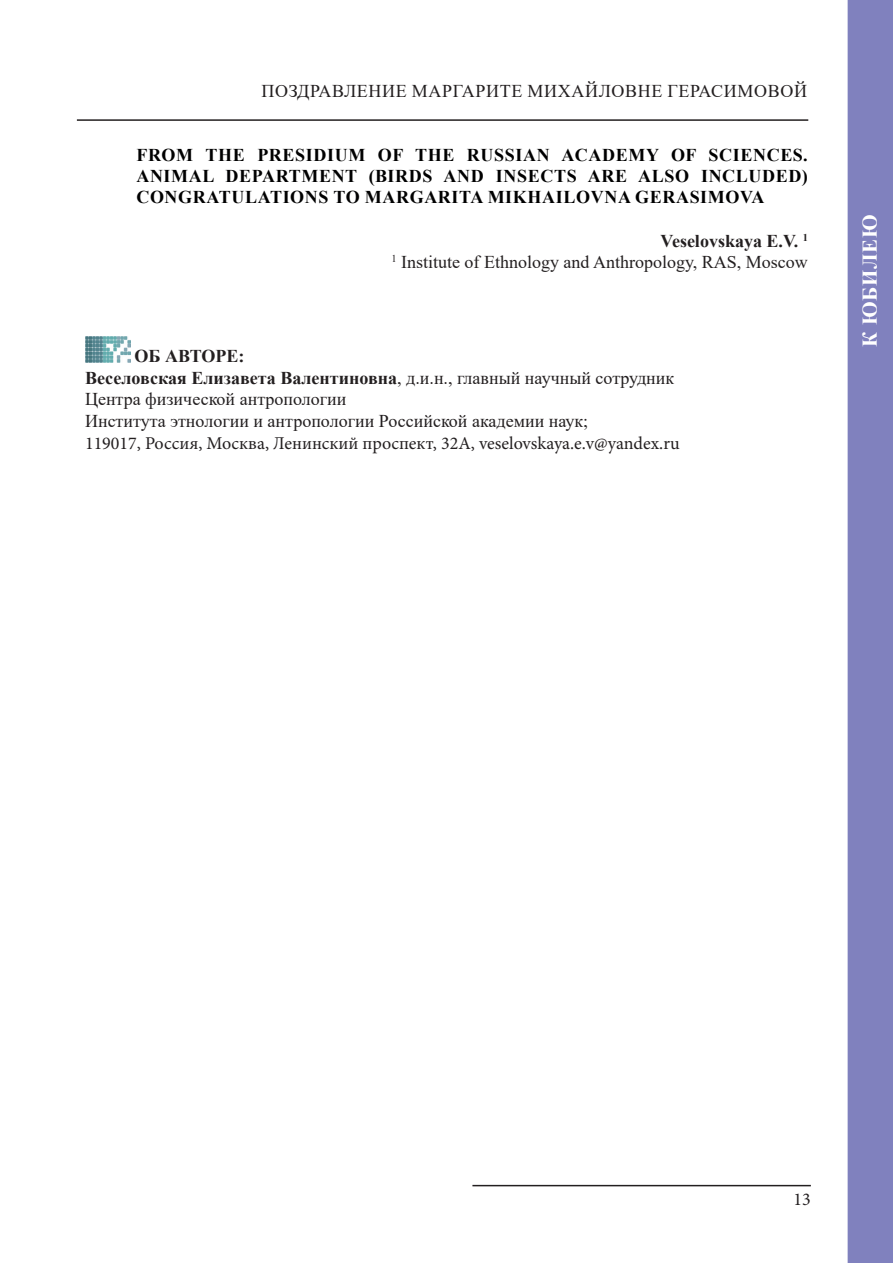
<style>
.page{position:relative;width:893px;height:1263px;background:#fff}
.page>*{position:absolute;margin:0;border:0;box-sizing:border-box;transform-origin:0 0}
.t1{font:700 21px "Times New Roman";letter-spacing:.035em;color:#fff}
.t2{font:18px/21.6px "Times New Roman";color:#231f20;text-align:right}
.t3{font:700 18px/21.3px "Times New Roman";letter-spacing:.035em;color:#000001;text-align:justify}
.t4{font:18px "Minion Pro";color:#231f20}
.t5{font:18px "Times New Roman";letter-spacing:.035em;color:#231f20}
.s1{font-weight:700}
</style>
<div class="page">
<hr style="left:77px;top:119px;width:731px;height:2px;background:#231f20">
<hr style="left:472px;top:1185px;width:339px;height:1px;background:#231f20">
<div style="left:848px;top:1px;width:44px;height:1261px;background:#8081be"></div>
<div style="left:848px;top:0;width:45px;height:1263px;border:2px solid #8081be"></div>
<img style="left:85px;top:337px;width:45px;height:25px">
<p class="t5" style="left:261px;top:78px;width:547px">ПОЗДРАВЛЕНИЕ МАРГАРИТЕ МИХАЙЛОВНЕ ГЕРАСИМОВОЙ</p>
<p class="t3" style="left:136px;top:144px;width:673px">FROM THE PRESIDIUM OF THE RUSSIAN ACADEMY OF SCIENCES.<br>ANIMAL DEPARTMENT (BIRDS AND INSECTS ARE ALSO INCLUDED)<br>CONGRATULATIONS TO MARGARITA MIKHAILOVNA GERASIMOVA</p>
<p class="t2" style="left:391px;top:229px;width:418px"><span class="s1">Veselovskaya E.V.</span> <sup>1<br></sup><sup>1</sup> Institute of Ethnology and Anthropology, RAS, Moscow</p>
<p class="t2" style="left:85px;top:345px;width:591px;text-align:left;text-indent:50px"><span class="s1">ОБ АВТОРЕ:<br>Веселовская Елизавета Валентиновна</span>, д.и.н., главный научный сотрудник Центра физической антропологии<br>Института этнологии и антропологии Российской академии наук;</p>
<p class="t4" style="left:85px;top:431px;width:596px">119017, Россия, Москва, Ленинский проспект, 32A, veselovskaya.e.v@yandex.ru</p>
<p class="t1" style="left:855px;top:347px;width:134px;rotate:-90deg">К ЮБИЛЕЮ</p>
<p class="t4" style="left:794px;top:1187px;width:19px">13</p>
</div>
